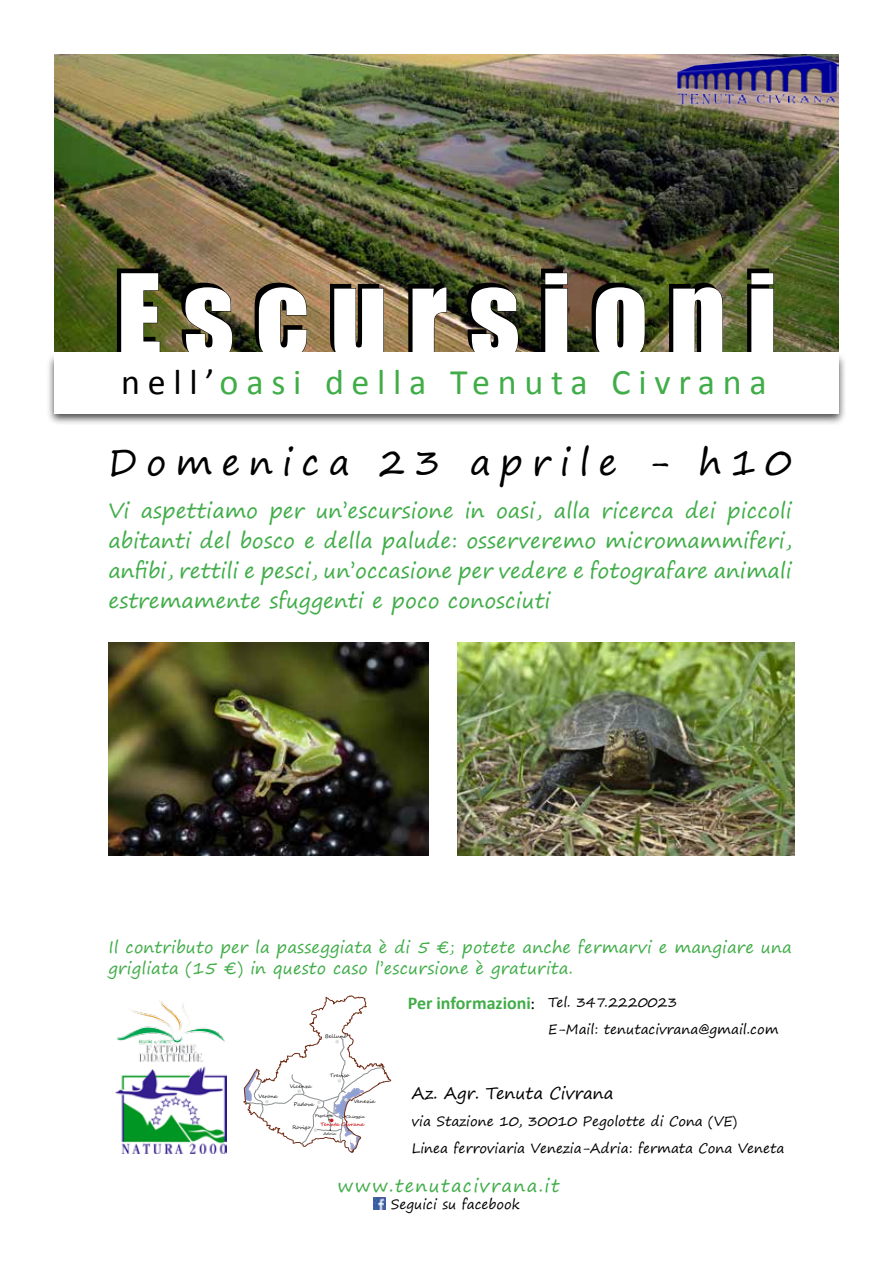
<style>
.page{position:relative;width:893px;height:1263px;background:#fff}
.page>*{position:absolute;margin:0;border:0;box-sizing:border-box;transform-origin:0 0}
.t1{font:108px "Impact";letter-spacing:.2em;color:#fff}
.t2{font:36px "Calibri";letter-spacing:.215em;color:#41ad49}
.t3{font:36px "Segoe Print";letter-spacing:.25em;color:#000101}
.t4{font:21px/30px "Segoe Print";color:#41ad49;text-align:justify}
.t5{font:700 18px "Calibri";color:#41ad49}
.t6{font:18px "Segoe Print";letter-spacing:.075em;color:#41ad49}
.t7{font:16.5px/21px "Segoe Print";letter-spacing:.01em;color:#41ad49}
.t8{font:16.5px "Segoe Print";color:#000}
.t9{font:13.5px/27px "Segoe Print";color:#000}
.t10{font:5.1px "Segoe Script";color:#000}
.t11{font:700 5.1px "Segoe Script";color:#ca181a}
.t12{font:3.9px "Segoe Script";color:#000}
.s1{color:#000}
.s2{font-family:"Minion Pro";font-weight:400;color:#000}
.s3{font-family:"Segoe Print";font-weight:400;font-size:13.5px;color:#000}
</style>
<div class="page">
<svg style="left:373px;top:1197px;width:12px;height:12px"></svg>
<img style="left:55px;top:54px;width:783px;height:298px">
<div style="left:47px;top:352px;width:800px;height:74px;background:#000;opacity:.75"></div>
<div style="left:55px;top:356px;width:784px;height:58px;background:#fff"></div>
<div style="left:55px;top:352px;width:784px;height:57px;background:#fff"></div>
<svg style="left:120px;top:272px;width:187px;height:80px;background:#676035"></svg>
<img style="left:323px;top:272px;width:266px;height:80px">
<img style="left:595px;top:272px;width:179px;height:80px">
<img style="left:676px;top:54px;width:162px;height:53px">
<svg style="left:115px;top:995px;width:277px;height:158px"></svg>
<svg style="left:106px;top:422px;width:690px;height:289px"></svg>
<img style="left:109px;top:642px;width:319px;height:213px">
<img style="left:458px;top:642px;width:337px;height:213px">
<h1 class="t1" style="left:117px;top:232px;width:662px">Escursioni</h1>
<h2 class="t2" style="left:121px;top:359px;width:647px"><span class="s1">nell’</span>oasi della Tenuta Civrana</h2>
<h2 class="t3" style="left:109px;top:430px;width:685px">Domenica 23 aprile - h10</h2>
<p class="t4" style="left:109px;top:495px;width:685px">Vi aspettiamo per un’escursione in oasi, alla ricerca dei piccoli abitanti del bosco e della palude: osserveremo micromammiferi, anfibi, rettili e pesci, un’occasione per vedere e fotografare animali estremamente sfuggenti e poco conosciuti</p>
<p class="t7" style="left:109px;top:936px;width:685px">Il contributo per la passeggiata è di 5 €; potete anche fermarvi e mangiare una grigliata (15 €) in questo caso l’escursione è graturita.</p>
<p class="t10" style="left:259px;top:1092px;width:21px">Verona</p>
<p class="t10" style="left:290px;top:1082px;width:23px">Vicenza</p>
<p class="t10" style="left:325px;top:1032px;width:23px">Belluno</p>
<p class="t10" style="left:330px;top:1071px;width:21px">Treviso</p>
<p class="t10" style="left:354px;top:1097px;width:23px">Venezia</p>
<p class="t10" style="left:293px;top:1099px;width:22px">Padova</p>
<p class="t10" style="left:292px;top:1123px;width:20px">Rovigo</p>
<p class="t12" style="left:315px;top:1112px;width:20px">Pegolotte</p>
<p class="t11" style="left:320px;top:1120px;width:45px">Tenuta Civrana</p>
<p class="t12" style="left:346px;top:1113px;width:20px">Chioggia</p>
<p class="t12" style="left:323px;top:1130px;width:14px">Adria</p>
<p class="t5" style="left:408px;top:991px;width:271px">Per informazioni<span class="s2">:</span> <span class="s3">Tel. 347.2220023</span></p>
<p class="t9" style="left:548px;top:1015px;width:232px">E-Mail: tenutacivrana@gmail.com</p>
<p class="t8" style="left:412px;top:1078px;width:203px">Az. Agr. Tenuta Civrana</p>
<p class="t9" style="left:412px;top:1107px;width:374px">via Stazione 10, 30010 Pegolotte di Cona (VE)<br>Linea ferroviaria Venezia-Adria: fermata Cona Veneta</p>
<p class="t6" style="left:338px;top:1169px;width:224px">www.tenutacivrana.it</p>
<p class="t9" style="left:391px;top:1190px;width:130px">Seguici su facebook</p>
</div>
